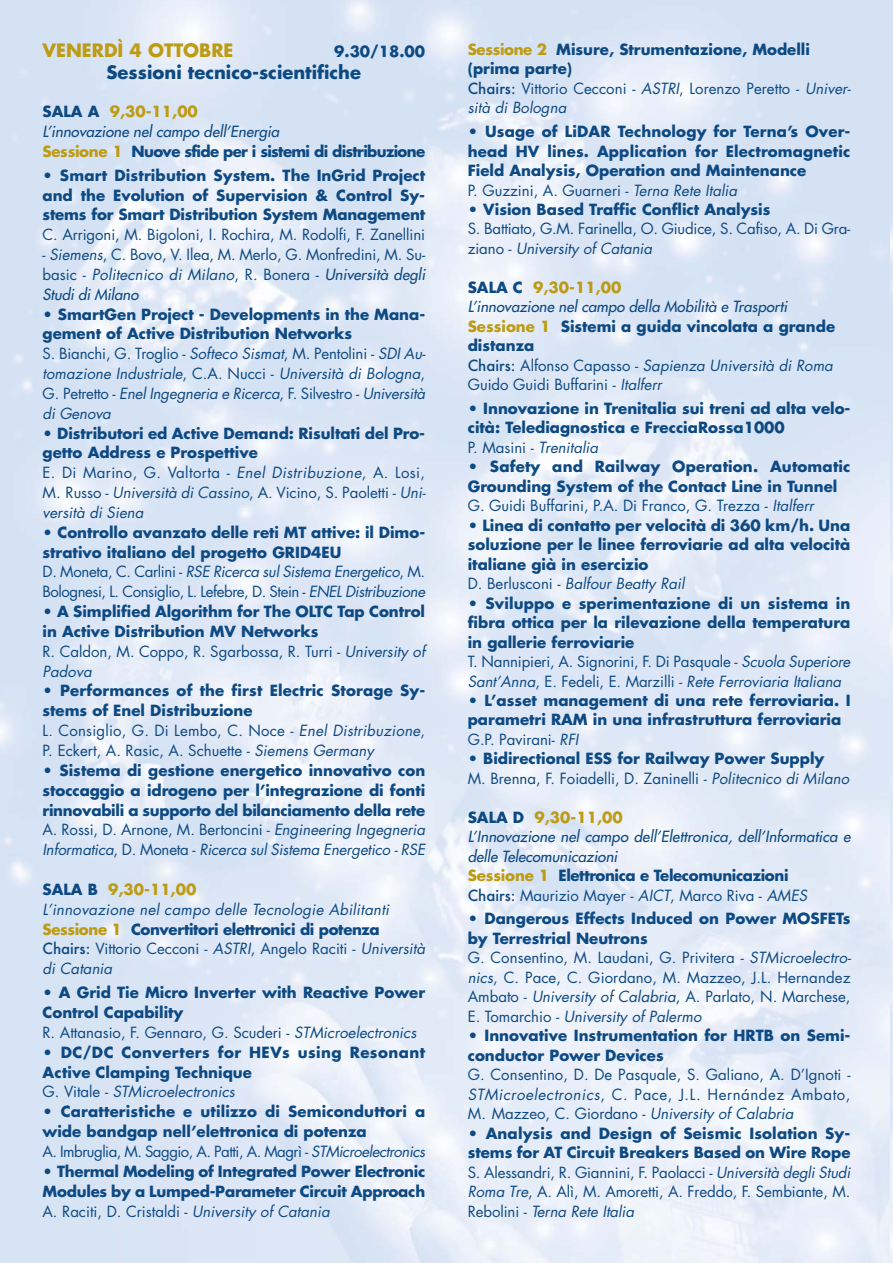
<style>
.page{position:relative;width:893px;height:1263px;background:#fff}
.page>*{position:absolute;margin:0;border:0;box-sizing:border-box;transform-origin:0 0}
.t1{font:700 18px "Futura";color:#0d4982}
.t2{font:700 18px "Futura";color:#bd9c13}
.t3{font:700 15px/19.8px "Futura";color:#0d4982}
.t4{font:15px/19.5px "Futura";letter-spacing:-.005em;color:#0d4982}
.t5{font:italic 15px/19.8px "Futura";color:#0d4982}
.t6{font:italic 15px/19.5px "Futura";color:#0d4982}
.t7{font:700 15px/19.8px "Futura";letter-spacing:-.045em;color:#0d4982}
.t8{font:700 15px/19.8px "Futura";letter-spacing:.03em;color:#0d4982}
.s1{color:#bd9c13}
.s2{font-weight:400;font-style:italic}
.s3{font-style:italic}
.s4{font-weight:700;font-style:normal}
.s5{font-style:normal}
.s6{font-weight:400}
.s7{font-weight:700;font-style:normal;color:#bd9c13}
.s8{font-weight:500;font-style:normal}
.s9{font-weight:500}
.s10{font-style:inherit}
.s11{font-weight:700}
</style>
<div class="page">
<p class="t2" style="left:43px;top:43px;width:193px">VENERDÌ 4 OTTOBRE</p>
<p class="t3" style="left:334px;top:43px;width:92px">9.30/18.00</p>
<p class="t1" style="left:107px;top:64px;width:256px">Sessioni tecnico-scientifiche</p>
<p class="t7" style="left:43px;top:103px;width:384px">SALA A <span class="s1">9,30-11,00<br></span><span class="s2">L’innovazione nel campo dell’Energia<br></span><span class="s1">Sessione 1</span> Nuove sfide per i sistemi di distribuzione</p>
<p class="t3" style="left:43px;top:166px;width:384px;text-align:justify">• Smart Distribution System. The InGrid Project and the Evolution of Supervision &amp; Control Sy&shy;stems for Smart Distribution System Management</p>
<p class="t4" style="left:43px;top:226px;width:384px">C. Arrigoni, M. Bigoloni, I. Rochira, M. Rodolfi, F. Zanellini</p>
<p class="t4" style="left:43px;top:246px;width:387px">- <span class="s3">Siemens</span>, C. Bovo, V. Ilea, M. Merlo, G. Monfredini, M. Su&shy;b a s i c - <span class="s3">Politecnico di Milano</span>, R . B o n e ra - <span class="s3">Università degli<br>Studi di Milano</span></p>
<p class="t5" style="left:43px;top:305px;width:387px"><span class="s4">• SmartGen Project - Developments in the Mana&shy;gement of Active Distribution Networks<br></span><span class="s5">S. Bianchi, G. Troglio -</span> Softeco Sismat<span class="s5">, M. Pentolini -</span> SDI Au&shy;tomazione Industriale<span class="s5">, C . A . N u c c i -</span> Università di Bologna<span class="s5">, G . P et retto -</span> Enel Ingegneria e Ricerca<span class="s5">, F. S i l ve s t ro -</span> Università di Genova</p>
<p class="t3" style="left:43px;top:424px;width:387px">• Distributori ed Active Demand: Risultati del Pro&shy;getto Address e Prospettive<br><span class="s6">E. Di Marino, G. Valtorta -</span> <span class="s2">Enel Distribuzione</span><span class="s6">, A. Losi, M. Russo -</span> <span class="s2">Università di Cassino</span><span class="s6">, A. Vicino, S. Paoletti -</span> <span class="s2">Uni&shy;versità di Siena</span></p>
<p class="t3" style="left:43px;top:524px;width:387px">• Controllo avanzato delle reti MT attive: il Dimo&shy;strativo italiano del progetto GRID4EU<br><span class="s6">D . Mo n eta , C . C a r l i n i -</span> <span class="s2">RSE Ricerca sulSistema Energetico</span><span class="s6">, M .<br>Bolognesi, L. Consiglio, L. Lefebre, D. Stein -</span> <span class="s2">ENELDistribuzione</span></p>
<p class="t3" style="left:43px;top:603px;width:384px">• A Simplified Algorithm for The OLTC Tap Control in Active Distribution MV Networks<br><span class="s6">R. Caldon, M. Coppo, R. Sgarbossa, R. Turri -</span> <span class="s2">University of Padova</span></p>
<p class="t3" style="left:43px;top:682px;width:384px">• Performances of the first Electric Storage Sy&shy;stems of Enel Distribuzione<br><span class="s6">L. Consiglio, G. Di Lembo, C. Noce -</span> <span class="s2">Enel Distribuzione</span><span class="s6">, P. Eckert, A. Rasic, A. Schuette -</span> <span class="s2">Siemens Germany</span></p>
<p class="t3" style="left:43px;top:762px;width:387px">• Sistema di gestione energetico innovativo con stoccaggio a idrogeno per l’integrazione di fonti rinnovabili a supporto del bilanciamento della rete <span class="s6">A. Rossi, D. Arnone, M. Bertoncini -</span> <span class="s2">Engineering Ingegneria Informatica</span><span class="s6">, D . M o n e ta -</span> <span class="s2">Ricerca sul Sistema Energetico - RSE</span></p>
<p class="t5" style="left:43px;top:881px;width:387px"><span class="s4">SALA B</span> <span class="s7">9,30-11,00<br></span>L’innovazione nel campo delle Tecnologie Abilitanti <span class="s7">Sessione 1</span> <span class="s4">Convertitori elettronici di potenza </span><span class="s8">Chairs:</span> <span class="s5">Vittorio Cecconi -</span> ASTRI<span class="s5">, Angelo Raciti -</span> Università di Catania</p>
<p class="t3" style="left:43px;top:984px;width:384px">• A Grid Tie Micro Inverter with Reactive Power<br>Control Capability<br><span class="s6">R. Attanasio, F. Gennaro, G. Scuderi -</span> <span class="s2">STMicroelectronics</span></p>
<p class="t8" style="left:43px;top:1043px;width:384px">• DC/DC Converters for HEVs using Resonant<br>Active Clamping Technique<br><span class="s6">G . Vi ta l e -</span> <span class="s2">STMicroelectronics</span></p>
<p class="t3" style="left:43px;top:1103px;width:387px">• Caratteristiche e utilizzo di Semiconduttori a wide bandgap nell’elettronica di potenza<br><span class="s6">A. Imbruglia, M. Saggio, A. Patti, A. Magrì -</span> <span class="s2">STMicroelectronics</span></p>
<p class="t3" style="left:43px;top:1162px;width:384px;text-align:justify">• Thermal Modeling of Integrated Power Electronic Modules by a Lumped-Parameter Circuit Approach <span class="s6">A. Raciti, D. Cristaldi -</span> <span class="s2">University of Catania</span></p>
<p class="t3" style="left:468px;top:41px;width:386px"><span class="s1">Sessione 2</span> Misure, Strumentazione, Modelli (prima parte)<br><span class="s9">Chairs:</span> <span class="s6">Vittorio Cecconi -</span> <span class="s2">ASTRI</span><span class="s6">, Lorenzo Peretto -</span> <span class="s2">Univer&shy;sità di Bologna</span></p>
<p class="t3" style="left:468px;top:123px;width:384px">• Usage of LiDAR Technology for Terna’s Over&shy;head HV lines. Application for Electromagnetic Field Analysis, Operation and Maintenance<br><span class="s6">P. Guzzini, A. Guarneri -</span> <span class="s2">Terna Rete Italia</span></p>
<p class="t3" style="left:468px;top:201px;width:304px">• Vision Based Traffic Conflict Analysis</p>
<p class="t4" style="left:468px;top:220px;width:384px">S. Battiato, G.M. Farinella, O. Giudice, S. Cafiso, A. Di Gra&shy;z i a n o - <span class="s3">University of Catania</span></p>
<p class="t6" style="left:468px;top:279px;width:369px"><span class="s4">SALA C</span> <span class="s7">9,30-11,00<br></span>L’innovazione nel campo della Mobilità e Trasporti <span class="s7">Sessione 1</span> <span class="s4">Sistemi a guida vincolata a grande distanza<br></span><span class="s8">C h a i rs :</span> <span class="s5">A l fo n s o C a p a s s o -</span> <span class="s10">Sapienza Università di Roma </span><span class="s5">Guido Guidi Buffarini -</span> <span class="s10">Italferr</span></p>
<p class="t3" style="left:468px;top:400px;width:384px">• Innovazione in Trenitalia sui treni ad alta velo&shy;cità: Telediagnostica e FrecciaRossa1000<br><span class="s6">P. Ma s i n i -</span> <span class="s2">Trenitalia</span></p>
<p class="t3" style="left:468px;top:458px;width:384px">• Safety and Railway Operation. Automatic<br>Grounding System of the Contact Line in Tunnel<br><span class="s6">G. Guidi Buffarini, P.A. Di Franco, G. Trezza -</span> <span class="s2">Italferr</span></p>
<p class="t3" style="left:468px;top:517px;width:384px">• Linea di contatto per velocità di 360 km/h. Una soluzione per le linee ferroviarie ad alta velocità italiane già in esercizio<br><span class="s6">D . Berl u sco n i -</span> <span class="s2">Balfour Beatty Rail</span></p>
<p class="t3" style="left:468px;top:595px;width:387px">• Sviluppo e sperimentazione di un sistema in fibra ottica per la rilevazione della temperatura in gallerie ferroviarie<br><span class="s6">T. Nannipieri, A. Signorini, F. Di Pasquale -</span> <span class="s2">Scuola Superiore Sant’Anna</span><span class="s6">, E . F ed e l i , E . Ma rz i l l i -</span> <span class="s2">Rete Ferroviaria Italiana</span></p>
<p class="t3" style="left:468px;top:692px;width:384px">• L’asset management di una rete ferroviaria. I parametri RAM in una infrastruttura ferroviaria<br><span class="s6">G.P. Pavirani-</span> <span class="s2">RFI</span></p>
<p class="t3" style="left:468px;top:750px;width:385px">• Bidirectional ESS for Railway Power Supply<br><span class="s6">M. Brenna, F. Foiadelli, D. Zaninelli -</span> <span class="s2">Politecnico di Milano</span></p>
<p class="t6" style="left:468px;top:808px;width:387px"><span class="s4">SALA D</span> <span class="s7">9,30-11,00<br></span>L’Innovazione nel campo dell’Elettronica, dell’Informatica e delle Telecomunicazioni<br><span class="s7">Sessione 1</span> <span class="s4">Elettronica e Telecomunicazioni<br></span><span class="s8">Chairs:</span> <span class="s5">Maurizio Mayer -</span> <span class="s10">AICT</span><span class="s5">, Marco Riva -</span> <span class="s10">AMES</span></p>
<p class="t4" style="left:468px;top:910px;width:387px"><span class="s11">• Dangerous Effects Induced on Power MOSFETs by Terrestrial Neutrons<br></span>G. Consentino, M. Laudani, G. Privitera - <span class="s3">STMicroelectro&shy;nics</span>, C. Pace, C. Giordano, M. Mazzeo, J.L. Hernandez Ambato - <span class="s3">University of Calabria</span>, A. Parlato, N. Marchese, E . To m a rc h i o - <span class="s3">University of Palermo</span></p>
<p class="t3" style="left:468px;top:1027px;width:384px">• Innovative Instrumentation for HRTB on Semi&shy;conductor Power Devices</p>
<p class="t4" style="left:468px;top:1066px;width:384px;text-align:justify">G. Consentino, D. De Pasquale, S. Galiano, A. D’Ignoti - <span class="s3">STMicroelectronics</span>, C. Pace, J.L. Hernández Ambato, M . Ma zzeo , C . G i o rd a n o - <span class="s3">University of Calabria</span></p>
<p class="t4" style="left:468px;top:1124px;width:387px"><span class="s11">• Analysis and Design of Seismic Isolation Sy&shy;stems for AT Circuit Breakers Based on Wire Rope </span>S. Alessandri, R. Giannini, F. Paolacci - <span class="s3">Università degli Studi Roma Tre</span>, A. Alì, M. Amoretti, A. Freddo, F. Sembiante, M.<br>R e b o l i n i - <span class="s3">Terna Rete Italia</span></p>
</div>
